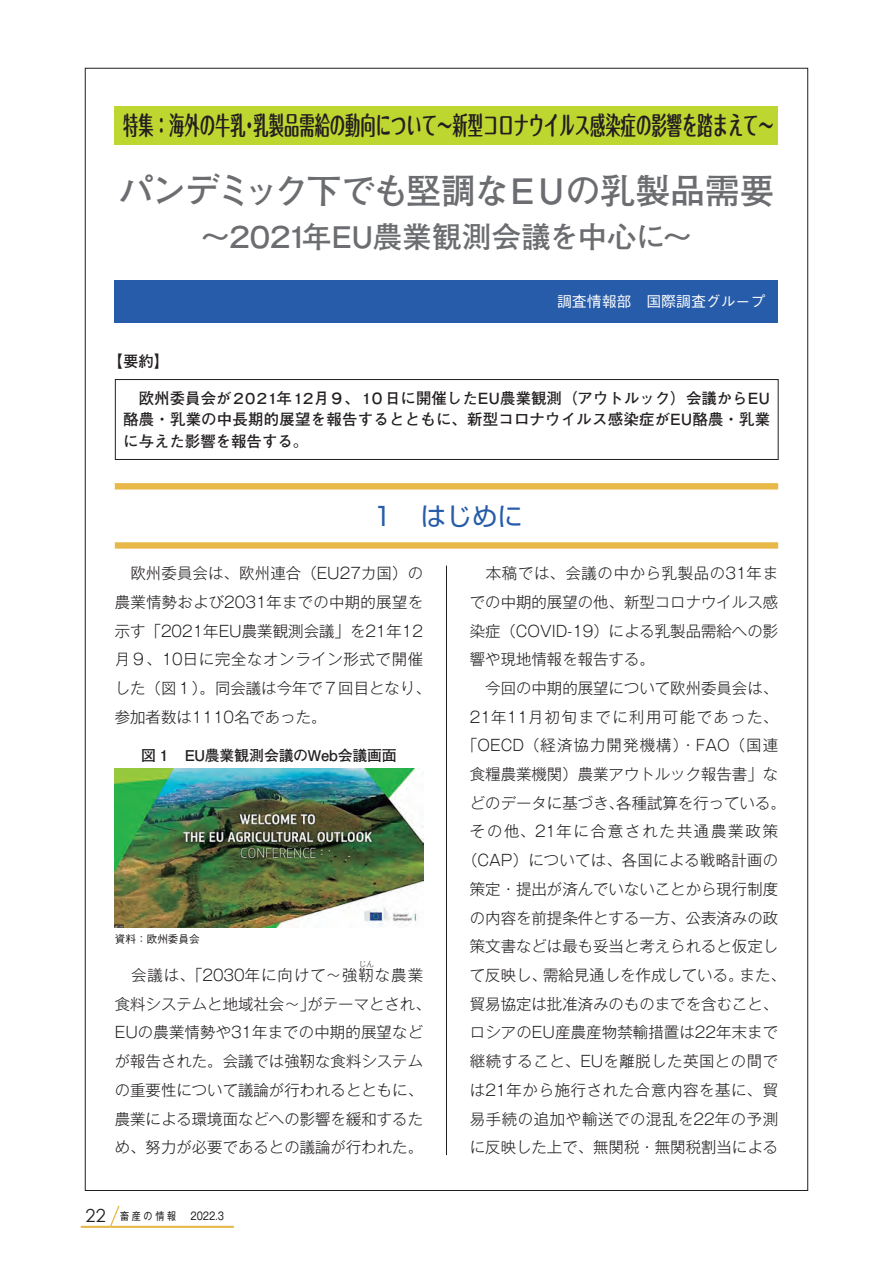
<style>
.page{position:relative;width:893px;height:1263px;background:#fff}
.page>*{position:absolute;margin:0;border:0;box-sizing:border-box;transform-origin:0 0}
.t1{font:700 35.1px "Futo Go B101 Pr 6 N";letter-spacing:-.05em;color:#6c6d70}
.t2{font:700 29.7px "Futo Go B101 Pr 6 N";letter-spacing:-.025em;color:#6c6d70}
.t3{font:700 25.5px "Maru Fo Pro";color:#231f20;scale:.6 1}
.t4{font:25.5px "Shin Go Pr 6 N";color:#275caa}
.t5{font:300 15.45px/28.7px "Gothic MB101 Pr 6 N";color:#231f20}
.t6{font:700 15.45px/21.3px "Futo Go B101 Pr 6 N";letter-spacing:.015em;color:#231f20;text-align:justify}
.t7{font:300 15.45px "Gothic MB101 Pr 6 N";letter-spacing:.04em;color:#231f20}
.t8{font:300 15.45px "Gothic MB101 Pr 6 N";letter-spacing:.07em;color:#231f20}
.t9{font:300 15.45px "Gothic MB101 Pr 6 N";letter-spacing:.065em;color:#231f20}
.t10{font:300 15.45px "Gothic MB101 Pr 6 N";letter-spacing:.095em;color:#231f20}
.t11{font:300 15.45px "Gothic MB101 Pr 6 N";letter-spacing:.035em;color:#231f20}
.t12{font:300 15.45px "Gothic MB101 Pr 6 N";letter-spacing:.115em;color:#231f20}
.t13{font:700 14.85px "Futo Go B101 Pr 6 N";letter-spacing:-.015em;color:#231f20}
.t14{font:500 14.85px "Gothic BBB Pr 6 N";color:#fff}
.t15{font:10.65px "Gothic MB101 Pr 6 N";letter-spacing:.3em;color:#231f20;scale:.85 1}
.t16{font:500 10.65px "Gothic BBB Pr 6 N";color:#231f20}
.t17{font:300 7.5px "Gothic MB101 Pr 6 N";color:#231f20}
.s1{font-size:14.85px}
.s2{font-family:"Century Gothic";font-size:18px}
</style>
<div class="page">
<hr style="left:81px;top:1226px;width:30px;height:2px;background:#e8b948">
<hr style="left:119px;top:1226px;width:115px;height:2px;background:#e8b948">
<svg style="left:109px;top:1205px;width:12px;height:23px"></svg>
<hr style="left:446px;top:566px;width:1px;height:589px;background:#231f20">
<div style="left:115px;top:483px;width:663px;height:6px;background:#e8b948"></div>
<div style="left:115px;top:542px;width:663px;height:7px;background:#e8b948"></div>
<img style="left:115px;top:769px;width:308px;height:158px">
<div style="left:115px;top:379px;width:663px;height:81px;border:1px solid #231f20"></div>
<div style="left:115px;top:106px;width:663px;height:39px;background:#bed630"></div>
<div style="left:115px;top:280px;width:663px;height:43px;background:#275caa"></div>
<div style="left:846px;top:449px;width:26px;height:25px;border:1px solid #231f20;border-radius:50%"></div>
<div style="left:846px;top:789px;width:26px;height:25px;border:1px solid #231f20;border-radius:50%"></div>
<h3 class="t3" style="left:123px;top:105px;width:1086px">特集：海外の牛乳・乳製品需給の動向について〜新型コロナウイルス感染症の影響を踏まえて〜</h3>
<h1 class="t1" style="left:118px;top:162px;width:658px">パンデミック下でも堅調なＥＵの乳製品需要</h1>
<h2 class="t2" style="left:201px;top:213px;width:493px">〜２０２１年EU農業観測会議を中心に〜</h2>
<p class="t6" style="left:108px;top:349px;width:63px">【要約】</p>
<p class="t14" style="left:557px;top:290px;width:210px">調査情報部　国際調査グループ</p>
<p class="t6" style="left:123px;top:387px;width:648px">　欧州委員会が<span class="s1">２０２１</span>年<span class="s1">１２</span>月9、<span class="s1">１</span>０日に開催したEU農業観測（アウトルック）会議からEU酪農・乳業の中長期的展望を報告するとともに、新型コロナウイルス感染症がEU酪農・乳業に与えた影響を報告する。</p>
<h3 class="t4" style="left:370px;top:495px;width:155px">1　はじめに</h3>
<p class="t5" style="left:115px;top:558px;width:317px">　欧州委員会は、欧州連合（EU27カ国）の農業情勢および2031年までの中期的展望を示す「2021年EU農業観測会議」を21年12月9、10日に完全なオンライン形式で開催した（図1）。同会議は今年で7回目となり、参加者数は1110名であった。</p>
<p class="t13" style="left:141px;top:743px;width:257px">図1　EU農業観測会議のWeb会議画面</p>
<p class="t7" style="left:470px;top:560px;width:310px">　本稿では、会議の中から乳製品の31年ま</p>
<p class="t5" style="left:470px;top:586px;width:310px">での中期的展望の他、新型コロナウイルス感</p>
<p class="t5" style="left:470px;top:615px;width:310px">染症（COVID-19）による乳製品需給への影</p>
<p class="t5" style="left:470px;top:644px;width:186px">響や現地情報を報告する。</p>
<p class="t5" style="left:470px;top:672px;width:310px">　今回の中期的展望について欧州委員会は、</p>
<p class="t10" style="left:470px;top:704px;width:310px">21年11月初旬までに利用可能であった、</p>
<p class="t8" style="left:462px;top:733px;width:318px">「OECD（経済協力開発機構）・FAO（国連</p>
<p class="t5" style="left:470px;top:758px;width:310px">食糧農業機関）農業アウトルック報告書」な</p>
<p class="t5" style="left:470px;top:787px;width:317px">どのデータに基づき、各種試算を行っている。</p>
<p class="t12" style="left:470px;top:819px;width:310px">その他、21年に合意された共通農業政策</p>
<p class="t5" style="left:462px;top:845px;width:318px">（CAP）については、各国による戦略計画の</p>
<p class="t5" style="left:470px;top:873px;width:310px">策定・提出が済んでいないことから現行制度</p>
<p class="t5" style="left:470px;top:902px;width:310px">の内容を前提条件とする一方、公表済みの政</p>
<p class="t5" style="left:470px;top:931px;width:310px">策文書などは最も妥当と考えられると仮定し</p>
<p class="t5" style="left:470px;top:959px;width:317px">て反映し、需給見通しを作成している。また、</p>
<p class="t5" style="left:470px;top:988px;width:310px">貿易協定は批准済みのものまでを含むこと、</p>
<p class="t5" style="left:470px;top:1017px;width:310px">ロシアのEU産農産物禁輸措置は22年末まで</p>
<p class="t11" style="left:470px;top:1048px;width:310px">継続すること、EUを離脱した英国との間で</p>
<p class="t7" style="left:470px;top:1077px;width:310px">は21年から施行された合意内容を基に、貿</p>
<p class="t7" style="left:470px;top:1106px;width:310px">易手続の追加や輸送での混乱を22年の予測</p>
<p class="t5" style="left:470px;top:1132px;width:310px">に反映した上で、無関税・無関税割当による</p>
<p class="t16" style="left:115px;top:930px;width:87px">資料：欧州委員会</p>
<p class="t9" style="left:115px;top:962px;width:310px">　会議は、「2030年に向けて〜強靭な農業</p>
<p class="t17" style="left:359px;top:957px;width:17px">じん</p>
<p class="t5" style="left:115px;top:988px;width:317px">食料システムと地域社会〜」がテーマとされ、<br>EUの農業情勢や31年までの中期的展望などが報告された。会議では強靭な食料システムの重要性について議論が行われるとともに、農業による環境面などへの影響を緩和するため、努力が必要であるとの議論が行われた。</p>
<p class="t15" style="left:85px;top:1207px;width:164px"><span class="s2">22</span> 畜産の情報　2022.3</p>
</div>
